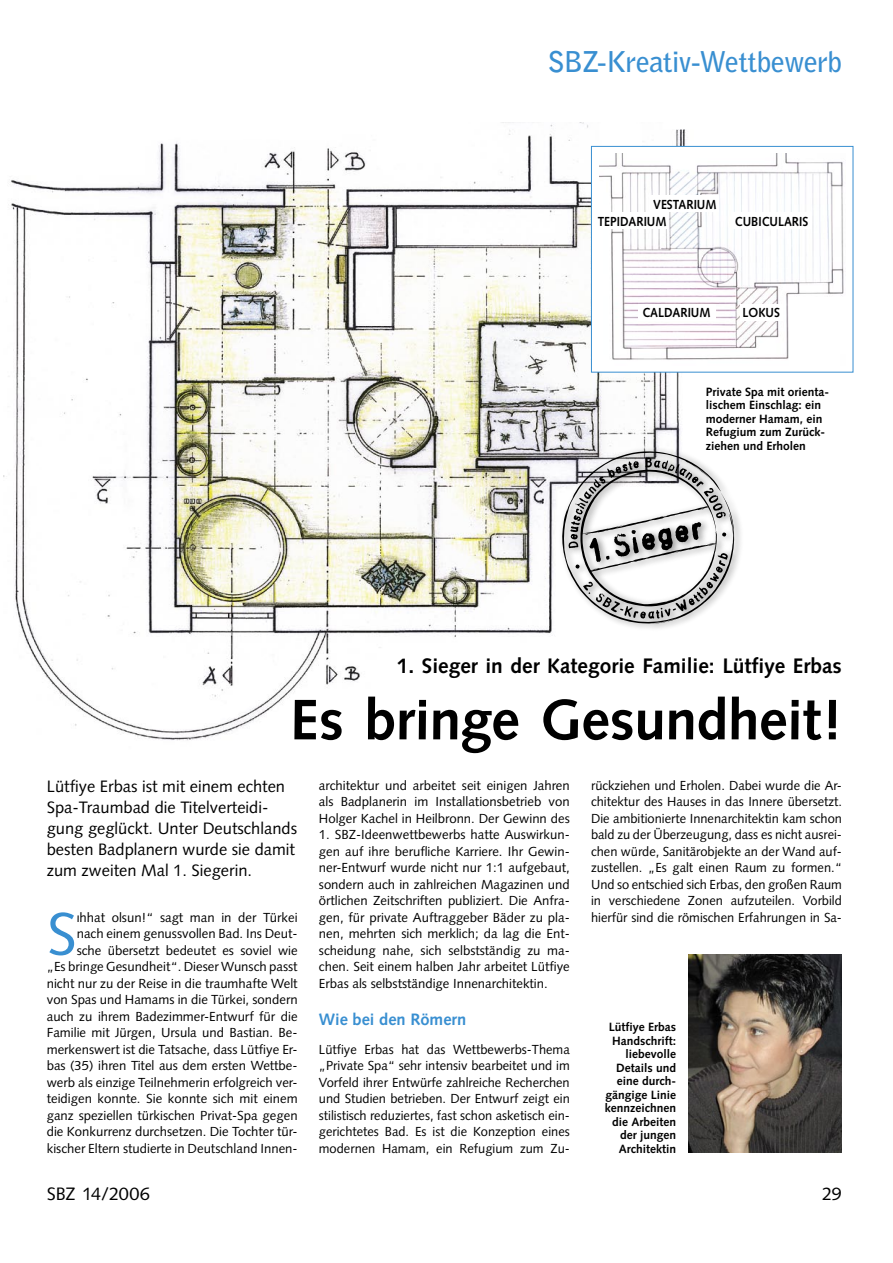
<style>
.page{position:relative;width:893px;height:1263px;background:#fff}
.page>*{position:absolute;margin:0;border:0;box-sizing:border-box;transform-origin:0 0}
.SBZ_04-Initial{font:59.85px "Syntax LT Std";color:#398fd1}
.SBZ_02-Headline{font:700 57px "Syntax LT Std";letter-spacing:-.01em;color:#000}
.t1{font:700 28.5px "Bell Gothic Std";letter-spacing:-.025em;color:#398fd1}
.SBZ_01-Dachzeile{font:700 21px "Syntax LT Std";color:#000}
.t2{font:18px "Syntax LT Std";letter-spacing:-.01em;color:#000}
.SBZ_03-Vorspann{font:16.5px/21px "Syntax LT Std";color:#000}
.SBZ_07-Zwischenüberschrift{font:700 16.5px "Syntax LT Std";color:#398fd1}
.SBZ_04-Initial-2{font:13.2px/16.5px "Syntax LT Std";color:#000;text-align:justify}
.SBZ_05-Grundtext{font:13.2px/16.5px "Syntax LT Std";color:#000;text-align:justify}
.SBZ_05-Grundtext-2{font:700 13.2px "Syntax LT Std";color:#000;scale:.9 1}
.SBZ_12-Bildunterschrift{font:700 12px/13.5px "Syntax LT Std";color:#000}
</style>
<div class="page">
<img style="left:4px;top:122px;width:689px;height:619px">
<div style="left:591px;top:146px;width:262px;height:226px;background:#fff"></div>
<img style="left:599px;top:153px;width:245px;height:207px">
<div style="left:591px;top:146px;width:262px;height:226px;border:1px solid #398fd1"></div>
<svg style="left:557px;top:443px;width:184px;height:192px"></svg>
<img style="left:689px;top:955px;width:153px;height:197px">
<div style="left:740px;top:304px;width:43px;height:17px;background:#fff"></div>
<div style="left:638px;top:304px;width:77px;height:17px;background:#fff"></div>
<div style="left:732px;top:213px;width:79px;height:16px;background:#fff"></div>
<div style="left:596px;top:213px;width:72px;height:16px;background:#fff"></div>
<div style="left:651px;top:196px;width:68px;height:16px;background:#fff"></div>
<h3 class="t1" style="left:548px;top:45px;width:296px">SBZ-Kreativ-Wettbewerb</h3>
<p class="SBZ_05-Grundtext-2" style="left:653px;top:197px;width:72px">VESTARIUM</p>
<p class="SBZ_05-Grundtext-2" style="left:598px;top:214px;width:78px">TEPIDARIUM</p>
<p class="SBZ_05-Grundtext-2" style="left:735px;top:214px;width:83px">CUBICULARIS</p>
<p class="SBZ_05-Grundtext-2" style="left:642px;top:305px;width:77px">CALDARIUM</p>
<p class="SBZ_05-Grundtext-2" style="left:743px;top:305px;width:43px">LOKUS</p>
<p class="SBZ_12-Bildunterschrift" style="left:706px;top:385px;width:125px">Private Spa mit orienta&shy;lischem Einschlag: ein moderner Hamam, ein<br>Refugium zum Zurück&shy;ziehen und Erholen</p>
<p class="SBZ_01-Dachzeile" style="left:397px;top:654px;width:447px">1. Sieger in der Kategorie Familie: Lütfiye Erbas</p>
<p class="SBZ_02-Headline" style="left:290px;top:687px;width:553px">Es bringe Gesundheit!</p>
<p class="SBZ_03-Vorspann" style="left:47px;top:776px;width:252px">Lütfiye Erbas ist mit einem echten Spa-Traumbad die Titelverteidi&shy;gung geglückt. Unter Deutschlands besten Badplanern wurde sie damit zum zweiten Mal 1. Siegerin.</p>
<p class="SBZ_04-Initial" style="left:47px;top:898px;width:31px">S</p>
<p class="SBZ_04-Initial-2" style="left:47px;top:909px;width:252px;text-align:right">ıhhat olsun!“ sagt man in der Türkei nach einem genussvollen Bad. Ins Deut-<br>sche übersetzt bedeutet es soviel wie<br>„Es bringe Gesundheit“. Dieser Wunsch passt nicht nur zu der Reise in die traumhafte Welt von Spas und Hamams in die Türkei, sondern auch zu ihrem Badezimmer-Entwurf für die Familie mit Jürgen, Ursula und Bastian. Be&shy;merkenswert ist die Tatsache, dass Lütfiye Er&shy;bas (35) ihren Titel aus dem ersten Wettbe&shy;werb als einzige Teilnehmerin erfolgreich ver&shy;teidigen konnte. Sie konnte sich mit einem ganz speziellen türkischen Privat-Spa gegen die Konkurrenz durchsetzen. Die Tochter tür&shy;kischer Eltern studierte in Deutschland Innen-</p>
<p class="SBZ_04-Initial-2" style="left:319px;top:777px;width:252px">architektur und arbeitet seit einigen Jahren als Badplanerin im Installationsbetrieb von Holger Kachel in Heilbronn. Der Gewinn des</p>
<p class="SBZ_04-Initial-2" style="left:319px;top:826px;width:252px">1. SBZ-Ideenwettbewerbs hatte Auswirkun&shy;gen auf ihre berufliche Karriere. Ihr Gewin&shy;ner-Entwurf wurde nicht nur 1:1 aufgebaut, sondern auch in zahlreichen Magazinen und örtlichen Zeitschriften publiziert. Die Anfra&shy;gen, für private Auftraggeber Bäder zu pla&shy;nen, mehrten sich merklich; da lag die Ent&shy;scheidung nahe, sich selbstständig zu ma&shy;chen. Seit einem halben Jahr arbeitet Lütfiye Erbas als selbstständige Innenarchitektin.</p>
<p class="SBZ_07-Zwischenüberschrift" style="left:319px;top:1010px;width:149px">Wie bei den Römern</p>
<p class="SBZ_05-Grundtext" style="left:319px;top:1041px;width:252px">Lütfiye Erbas hat das Wettbewerbs-Thema „Private Spa“ sehr intensiv bearbeitet und im Vorfeld ihrer Entwürfe zahlreiche Recherchen und Studien betrieben. Der Entwurf zeigt ein stilistisch reduziertes, fast schon asketisch ein&shy;gerichtetes Bad. Es ist die Konzeption eines modernen Hamam, ein Refugium zum Zu-</p>
<p class="SBZ_05-Grundtext" style="left:591px;top:777px;width:252px">rückziehen und Erholen. Dabei wurde die Ar&shy;chitektur des Hauses in das Innere übersetzt.<br>Die ambitionierte Innenarchitektin kam schon bald zu der Überzeugung, dass es nicht ausrei&shy;chen würde, Sanitärobjekte an der Wand auf&shy;zustellen. „Es galt einen Raum zu formen.“ Und so entschied sich Erbas, den großen Raum in verschiedene Zonen aufzuteilen. Vorbild hierfür sind die römischen Erfahrungen in Sa-</p>
<p class="SBZ_12-Bildunterschrift" style="left:605px;top:1020px;width:73px;text-align:right">Lütfiye Erbas<br>Handschrift: liebevolle<br>Details und eine durch&shy;gängige Linie kennzeichnen die Arbeiten der jungen<br>Architektin</p>
<h3 class="t2" style="left:47px;top:1183px;width:105px">SBZ 14/2006</h3>
<h3 class="t2" style="left:822px;top:1183px;width:21px">29</h3>
</div>
